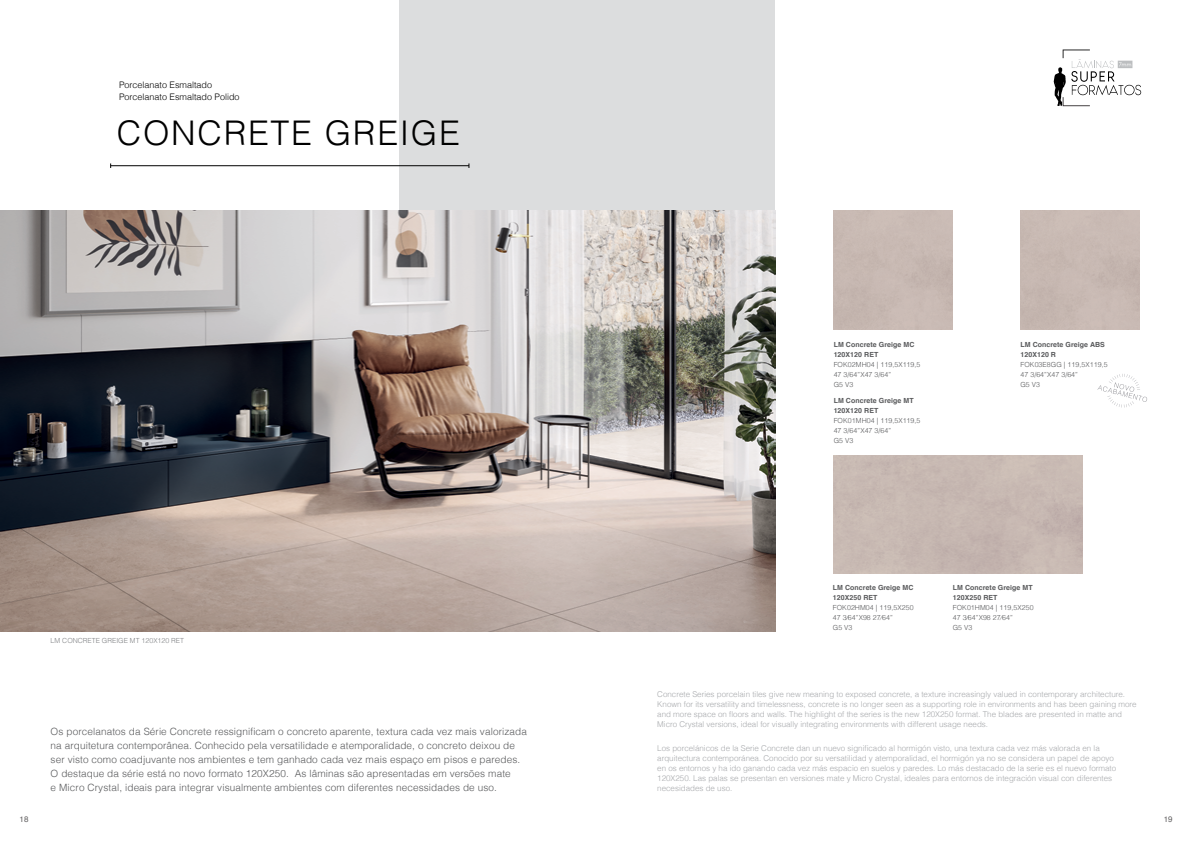
<style>
.page{position:relative;width:1191px;height:842px;background:#fff}
.page>*{position:absolute;margin:0;border:0;box-sizing:border-box;transform-origin:0 0}
.t1{font:300 34px "Helvetica";letter-spacing:.05em;color:#000}
.t2{font:300 10px/14px "Helvetica";letter-spacing:.01em;color:#58595b}
.t3{font:300 9px "Helvetica";color:#000}
.t4{font:300 8px/10px "Helvetica";color:#a7a9ac}
.t5{font:8px "Helvetica";color:#626061}
.t6{font:300 7px/10px "Helvetica";letter-spacing:.01em;color:#58595b}
.t7{font:700 7px/10px "Helvetica";letter-spacing:.01em;color:#58595b}
.t8{font:300 7px "Helvetica";color:#808285}
</style>
<div class="page">
<div style="left:400px;top:0;width:375px;height:631px;background:#dcddde"></div>
<hr style="left:111px;top:165px;width:358px;height:1px;background:#000">
<img style="left:0;top:210px;width:775px;height:421px">
<svg style="left:1097px;top:374px;width:50px;height:34px"></svg>
<svg style="left:1053px;top:50px;width:88px;height:56px"></svg>
<p class="t3" style="left:119px;top:77px;width:95px">Porcelanato Esmaltado</p>
<p class="t3" style="left:119px;top:89px;width:122px">Porcelanato Esmaltado Polido</p>
<h1 class="t1" style="left:117px;top:104px;width:345px">CONCRETE GREIGE</h1>
<p class="t8" style="left:51px;top:635px;width:135px">LM CONCRETE GREIGE MT 120X120 RET</p>
<p class="t2" style="left:51px;top:724px;width:478px">Os porcelanatos da Série Concrete ressignificam o concreto aparente, textura cada vez mais valorizada na arquitetura contemporânea. Conhecido pela versatilidade e atemporalidade, o concreto deixou de ser visto como coadjuvante nos ambientes e tem ganhado cada vez mais espaço em pisos e paredes.<br>O destaque da série está no novo formato 120X250. As lâminas são apresentadas em versões mate<br>e Micro Crystal, ideais para integrar visualmente ambientes com diferentes necessidades de uso.</p>
<p class="t7" style="left:833px;top:340px;width:82px">LM Concrete Greige MC<br>120X120 RET</p>
<p class="t6" style="left:833px;top:359px;width:88px">FOK02MH04 | 119,5X119,5<br>47 3/64”X47 3/64”<br>G5 V3</p>
<p class="t7" style="left:833px;top:395px;width:81px">LM Concrete Greige MT<br>120X120 RET</p>
<p class="t6" style="left:833px;top:415px;width:88px">FOK01MH04 | 119,5X119,5<br>47 3/64”X47 3/64”<br>G5 V3</p>
<p class="t7" style="left:1020px;top:340px;width:86px">LM Concrete Greige ABS<br>120X120 R</p>
<p class="t6" style="left:1020px;top:359px;width:89px">FOK03E8GG | 119,5X119,5<br>47 3/64”X47 3/64”<br>G5 V3</p>
<p class="t7" style="left:833px;top:582px;width:82px">LM Concrete Greige MC<br>120X250 RET</p>
<p class="t6" style="left:833px;top:602px;width:82px">FOK02HM04 | 119,5X250<br>47 3⁄64”X98 27⁄64”<br>G5 V3</p>
<p class="t7" style="left:952px;top:582px;width:81px">LM Concrete Greige MT<br>120X250 RET</p>
<p class="t6" style="left:952px;top:602px;width:82px">FOK01HM04 | 119,5X250<br>47 3⁄64”X98 27⁄64”<br>G5 V3</p>
<p class="t4" style="left:657px;top:689px;width:481px">Concrete Series porcelain tiles give new meaning to exposed concrete, a texture increasingly valued in contemporary architecture.<br>Known for its versatility and timelessness, concrete is no longer seen as a supporting role in environments and has been gaining more and more space on floors and walls. The highlight of the series is the new 120X250 format. The blades are presented in matte and Micro Crystal versions, ideal for visually integrating environments with different usage needs.</p>
<p class="t4" style="left:657px;top:743px;width:460px">Los porcelánicos de la Serie Concrete dan un nuevo significado al hormigón visto, una textura cada vez más valorada en la arquitectura contemporánea. Conocido por su versatilidad y atemporalidad, el hormigón ya no se considera un papel de apoyo en os entornos y ha ido ganando cada vez más espacio en suelos y paredes. Lo más destacado de la serie es el nuevo formato 120X250. Las palas se presentan en versiones mate y Micro Crystal, ideales para entornos de integración visual con diferentes necesidades de uso.</p>
<p class="t5" style="left:20px;top:813px;width:10px">18</p>
<p class="t5" style="left:1163px;top:813px;width:10px">19</p>
</div>
